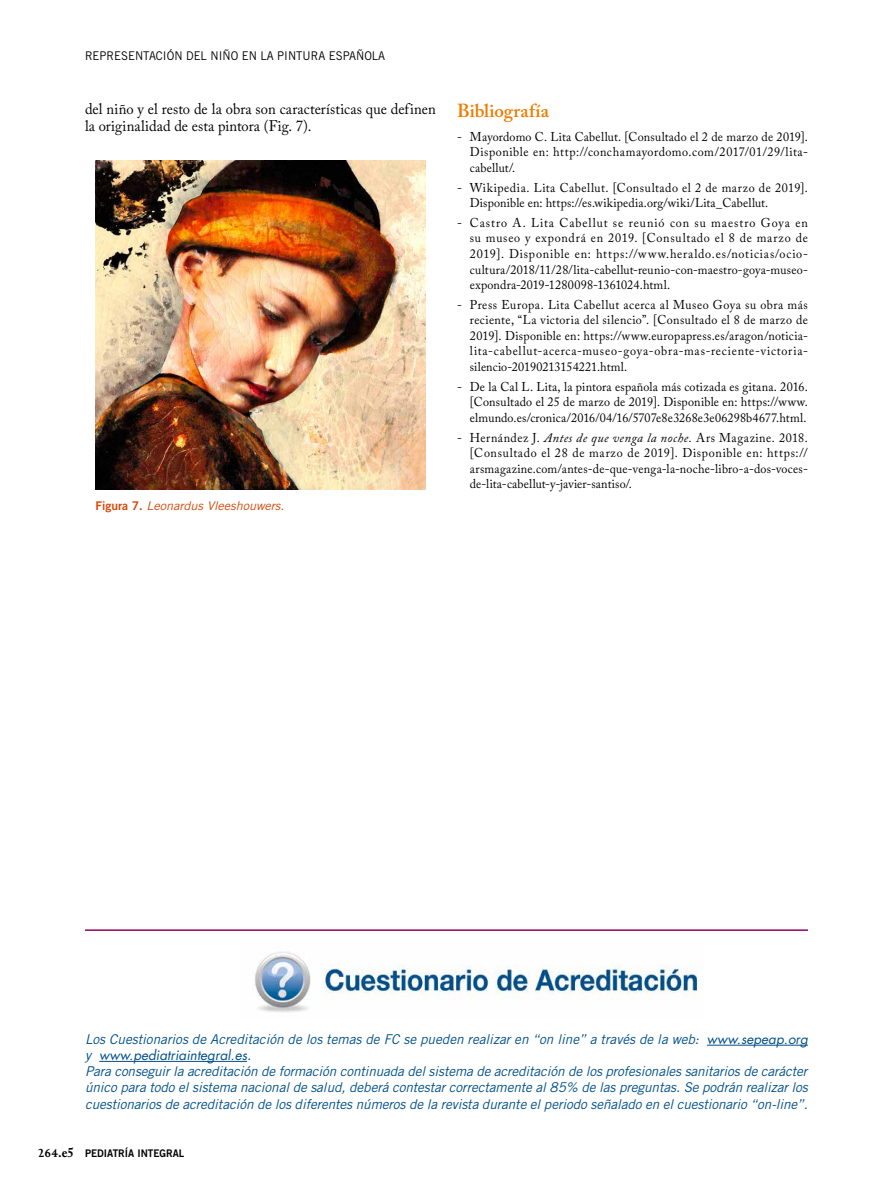
<style>
.page{position:relative;width:893px;height:1191px;background:#fff}
.page>*{position:absolute;margin:0;border:0;box-sizing:border-box;transform-origin:0 0}
.t1{font:600 18.75px "Adobe Caslon Pro";letter-spacing:.005em;color:#ef7c00}
.t2{font:15.3px/17.1px "Adobe Caslon Pro";letter-spacing:.005em;color:#000;scale:.95 1}
.t3{font:italic 13.5px/16.2px "Trade Gothic";color:#00508c;text-align:justify}
.t4{font:italic 13.5px "Futura";color:#00508c}
.t5{font:12.75px/15.6px "Adobe Caslon Pro";letter-spacing:.02em;color:#000;text-align:justify;scale:.95 1}
.t6{font:12px "Trade Gothic";color:#000;scale:.95 1}
.t7{font:italic 12px "Trade Gothic";color:#d74808;scale:1.05 1}
.t8{font:10.5px "Trade Gothic Bold Two";color:#000;scale:.95 1}
.s1{font-style:italic}
.s2{font-family:"Trade Gothic Bold Two";font-style:normal}
.s3{font-family:"Futura"}
.s4{font-family:"Trade Gothic"}
.s5{font-family:"Joanna MT Std";font-weight:700;font-size:13.5px}
.s6{font-family:"Adobe Caslon Pro";font-weight:700;font-size:13.5px}
</style>
<div class="page">
<img style="left:95px;top:161px;width:330px;height:328px">
<hr style="left:707px;top:1044px;width:101px;height:1px;background:#00508c">
<hr style="left:99px;top:1061px;width:148px;height:1px;background:#00508c">
<img style="left:254px;top:951px;width:446px;height:61px">
<hr style="left:85px;top:929px;width:723px;height:2px;background:#8f0362">
<p class="t6" style="left:85px;top:49px;width:317px">REPR ESENTACIÓN DEL NIÑO EN LA PINTURA ESPAÑOLA</p>
<p class="t2" style="left:85px;top:100px;width:371px">del niño y el resto de la obra son características que definen la originalidad de esta pintora (Fig. 7).</p>
<h1 class="t1" style="left:457px;top:99px;width:93px">Bibliografía</h1>
<p class="t5" style="left:470px;top:129px;width:357px;text-indent:-13px">- Mayordomo C. Lita Cabellut. [Consultado el 2 de marzo de 2019].<br>Disponible en: http://conchamayordomo.com/2017/01/29/lita&shy;cabellut/.</p>
<p class="t5" style="left:470px;top:179px;width:357px;text-indent:-13px">- Wikipedia. Lita Cabellut. [Consultado el 2 de marzo de 2019].<br>Disponible en: https://es.wikipedia.org/wiki/Lita_Cabellut.</p>
<p class="t5" style="left:470px;top:215px;width:357px;text-indent:-13px">- Castro A. Lita Cabellut se reunió con su maestro Goya en su museo y expondrá en 2019. [Consultado el 8 de marzo de 2019]. Disponible en: https://www.heraldo.es/noticias/ocio&shy;cultura/2018/11/28/lita-cabellut-reunio-con-maestro-goya-museo&shy;expondra-2019-1280098-1361024.html.</p>
<p class="t5" style="left:470px;top:297px;width:357px;text-indent:-13px">- Press Europa. Lita Cabellut acerca al Museo Goya su obra más reciente, “La victoria del silencio”. [Consultado el 8 de marzo de 2019]. Disponible en: https://www.europapress.es/aragon/noticia&shy;lita-cabellut-acerca-museo-goya-obra-mas-reciente-victoria&shy;silencio-20190213154221.html.</p>
<p class="t5" style="left:470px;top:378px;width:357px;text-indent:-13px">- De la Cal L. Lita, la pintora española más cotizada es gitana. 2016. [Consultado el 25 de marzo de 2019]. Disponible en: https://www. elmundo.es/cronica/2016/04/16/5707e8e3268e3e06298b4677.html.</p>
<p class="t5" style="left:470px;top:429px;width:357px;text-indent:-13px">- Hernández J. <span class="s1">Antes de que venga la noche.</span> Ars Magazine. 2018. [Consultado el 28 de marzo de 2019]. Disponible en: https:// arsmagazine.com/antes-de-que-venga-la-noche-libro-a-dos-voces&shy;de-lita-cabellut-y-javier-santiso/.</p>
<p class="t7" style="left:95px;top:498px;width:181px"><span class="s2">Figura 7.</span> Leonardus Vleeshouwers.</p>
<p class="t3" style="left:85px;top:1030px;width:724px">Los Cuestionarios de Acreditación de los temas de FC se pueden realizar en “on line” a través de la web: <span class="s3">www.sepeap.org</span></p>
<p class="t4" style="left:85px;top:1046px;width:168px"><span class="s4">y</span> www.pediatriaintegral.es<span class="s4">.</span></p>
<p class="t3" style="left:85px;top:1063px;width:724px">Para conseguir la acreditación de formación continuada del sistema de acreditación de los profesionales sanitarios de carácter único para todo el sistema nacional de salud, deberá contestar correctamente al 85% de las preguntas. Se podrán realizar los cuestionarios de acreditación de los diferentes números de la revista durante el periodo señalado en el cuestionario “on-line”.</p>
<p class="t8" style="left:38px;top:1146px;width:156px"><span class="s5">264</span><span class="s6">.e5</span> PEDIATRÍA INTEGRAL</p>
</div>
